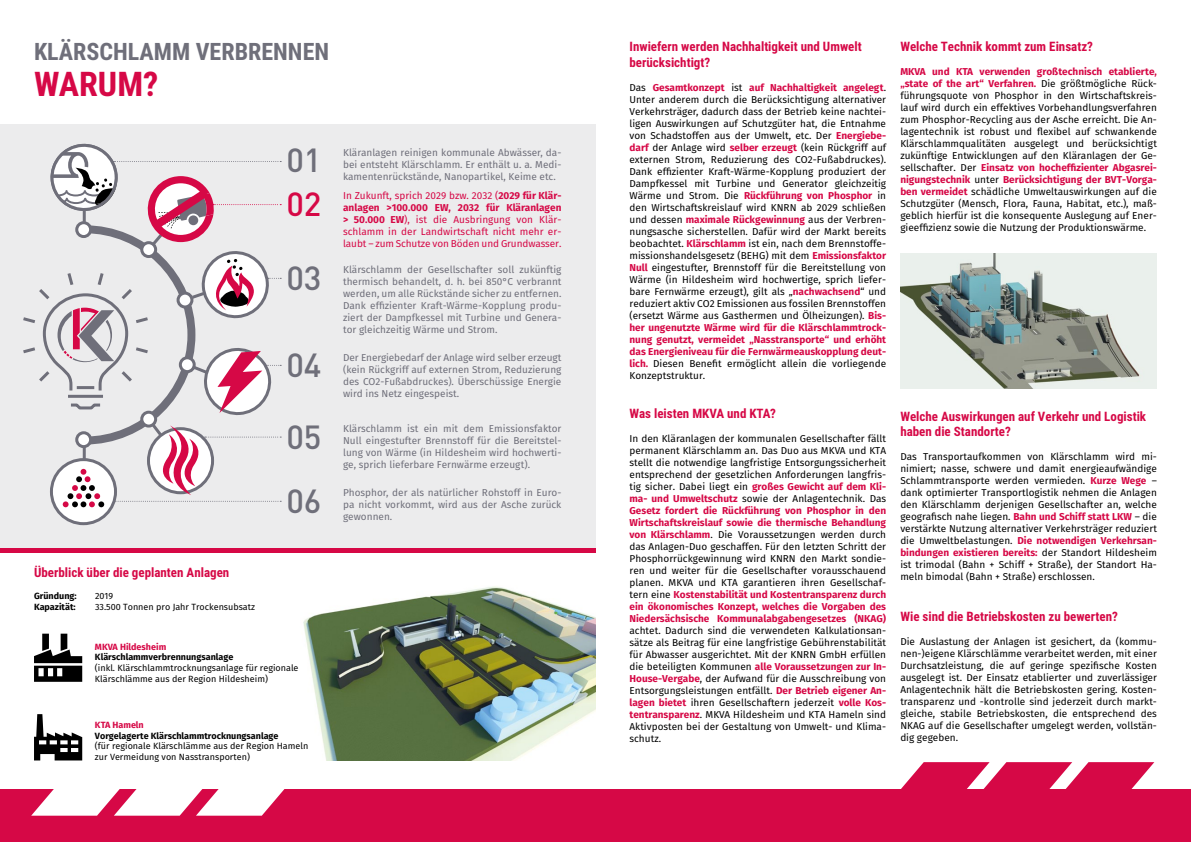
<style>
.page{position:relative;width:1191px;height:842px;background:#fff}
.page>*{position:absolute;margin:0;border:0;box-sizing:border-box;transform-origin:0 0}
.t1{font:700 34px "Roboto Condensed";color:#d60846}
.t2{font:500 33px/71.3px "DIN";letter-spacing:-.01em;color:#6f6f7a}
.t3{font:500 33px "DIN";color:#d60846}
.t4{font:700 24px "Roboto Condensed";color:#6f6f7a}
.t5{font:700 13px/15.6px "Roboto Condensed";color:#d60846}
.t6{font:10px/12px "Fira Sans";color:#000;text-align:justify}
.t7{font:10px/12px "Fira Sans";color:#6f6f7a;text-align:justify}
.t8{font:10px/12px "Fira Sans";letter-spacing:-.01em;color:#d60846;text-align:justify}
.t9{font:9px/10.8px "Fira Sans";color:#000}
.t10{font:700 9px "Fira Sans";color:#000}
.t11{font:700 9px "Fira Sans";color:#d60846}
.s1{font-weight:700}
.s2{font-weight:700;color:#d60846}
</style>
<div class="page">
<hr style="left:0;top:548px;width:595px;height:4px;background:#d60846">
<img style="left:303px;top:586px;width:292px;height:174px">
<img style="left:900px;top:253px;width:257px;height:135px">
<svg style="left:34px;top:634px;width:48px;height:48px"></svg>
<svg style="left:34px;top:714px;width:48px;height:46px"></svg>
<div style="left:0;top:125px;width:595px;height:423px;background:#ececed"></div>
<svg style="left:51px;top:460px;width:64px;height:64px"></svg>
<svg style="left:23px;top:143px;width:258px;height:364px"></svg>
<div style="left:0;top:789px;width:1191px;height:53px;background:#d60846"></div>
<svg style="left:901px;top:762px;width:253px;height:27px"></svg>
<svg style="left:31px;top:789px;width:254px;height:27px"></svg>
<h3 class="t4" style="left:34px;top:35px;width:297px">KLÄRSCHLAMM VERBRENNEN</h3>
<h1 class="t1" style="left:34px;top:60px;width:126px">WARUM?</h1>
<h2 class="t2" style="left:286px;top:124px;width:36px">01</h2>
<h2 class="t3" style="left:286px;top:182px;width:36px">02</h2>
<h2 class="t2" style="left:286px;top:241px;width:36px">03</h2>
<h2 class="t2" style="left:286px;top:328px;width:36px">04<br>05</h2>
<h3 class="t5" style="left:34px;top:564px;width:197px">Überblick über die geplanten Anlagen</h3>
<p class="t10" style="left:34px;top:590px;width:44px">Gründung:</p>
<p class="t9" style="left:95px;top:591px;width:20px">2019</p>
<p class="t10" style="left:34px;top:601px;width:43px">Kapazität:</p>
<p class="t9" style="left:95px;top:602px;width:162px">33.500 Tonnen pro Jahr Trockensubsatz</p>
<h2 class="t2" style="left:286px;top:464px;width:36px">06</h2>
<p class="t11" style="left:95px;top:640px;width:73px">MKVA Hildesheim</p>
<p class="t10" style="left:95px;top:651px;width:140px">Klärschlammverbrennungsanlage</p>
<p class="t9" style="left:95px;top:663px;width:205px">(inkl. Klärschlammtrocknungsanlage für regionale<br>Klärschlämme aus der Region Hildesheim)</p>
<p class="t11" style="left:95px;top:718px;width:50px">KTA Hameln</p>
<p class="t10" style="left:95px;top:729px;width:185px">Vorgelagerte Klärschlammtrocknungsanlage</p>
<p class="t9" style="left:95px;top:742px;width:215px">(für regionale Klärschlämme aus der Region Hameln zur Vermeidung von Nasstransporten)</p>
<p class="t7" style="left:343px;top:147px;width:220px">Kläranlagen reinigen kommunale Abwässer, da&shy;bei entsteht Klärschlamm. Er enthält u. a. Medi&shy;kamentenrückstände, Nanopartikel, Keime etc.</p>
<p class="t8" style="left:343px;top:190px;width:220px">In Zukunft, sprich 2029 bzw. 2032 (<span class="s1">2029 für Klär&shy;anlagen &gt;100.000 EW, 2032 für Kläranlagen &gt; 50.000 EW</span>), ist die Ausbringung von Klär&shy;schlamm in der Landwirtschaft nicht mehr er&shy;laubt – zum Schutze von Böden und Grundwasser.</p>
<p class="t7" style="left:343px;top:264px;width:220px">Klärschlamm der Gesellschafter soll zukünftig thermisch behandelt, d. h. bei 850°C verbrannt werden, um alle Rückstände sicher zu entfernen.<br>Dank effizienter Kraft-Wärme-Kopplung produ&shy;ziert der Dampfkessel mit Turbine und Genera&shy;tor gleichzeitig Wärme und Strom.</p>
<p class="t7" style="left:343px;top:352px;width:220px">Der Energiebedarf der Anlage wird selber erzeugt (kein Rückgriff auf externen Strom, Reduzierung des CO2-Fußabdruckes). Überschüssige Energie wird ins Netz eingespeist.</p>
<p class="t7" style="left:343px;top:423px;width:220px">Klärschlamm ist ein mit dem Emissionsfaktor Null eingestufter Brennstoff für die Bereitstel&shy;lung von Wärme (in Hildesheim wird hochwerti&shy;ge, sprich lieferbare Fernwärme erzeugt).</p>
<p class="t7" style="left:343px;top:487px;width:220px">Phosphor, der als natürlicher Rohstoff in Euro&shy;pa nicht vorkommt, wird aus der Asche zurück gewonnen.</p>
<h3 class="t5" style="left:629px;top:38px;width:234px">Inwiefern werden Nachhaltigkeit und Umwelt berücksichtigt?</h3>
<p class="t6" style="left:629px;top:82px;width:258px">Das <span class="s2">Gesamtkonzept</span> ist <span class="s2">auf Nachhaltigkeit angelegt</span>.<br>Unter anderem durch die Berücksichtigung alternativer Verkehrsträger, dadurch dass der Betrieb keine nachtei&shy;ligen Auswirkungen auf Schutzgüter hat, die Entnahme von Schadstoffen aus der Umwelt, etc. Der <span class="s2">Energiebe&shy;darf</span> der Anlage wird <span class="s2">selber erzeugt</span> (kein Rückgriff auf externen Strom, Reduzierung des CO2-Fußabdruckes).<br>Dank effizienter Kraft-Wärme-Kopplung produziert der Dampfkessel mit Turbine und Generator gleichzeitig Wärme und Strom. Die <span class="s2">Rückführung von Phosphor</span> in den Wirtschaftskreislauf wird KNRN ab 2029 schließen und dessen <span class="s2">maximale Rückgewinnung</span> aus der Verbren&shy;nungsasche sicherstellen. Dafür wird der Markt bereits beobachtet. <span class="s2">Klärschlamm</span> ist ein, nach dem Brennstoffe&shy;missionshandelsgesetz (BEHG) mit dem <span class="s2">Emissionsfaktor Null</span> eingestufter, Brennstoff für die Bereitstellung von Wärme (in Hildesheim wird hochwertige, sprich liefer&shy;bare Fernwärme erzeugt), gilt als „<span class="s2">nachwachsend</span>“ und reduziert aktiv CO2 Emissionen aus fossilen Brennstoffen (ersetzt Wärme aus Gasthermen und Ölheizungen). <span class="s2">Bis&shy;her ungenutzte Wärme wird für die Klärschlammtrock&shy;nung genutzt, vermeidet „Nasstransporte“ und erhöht das Energieniveau für die Fernwärmeauskopplung deut&shy;lich.</span> Diesen Benefit ermöglicht allein die vorliegende Konzeptstruktur.</p>
<h3 class="t5" style="left:629px;top:405px;width:148px">Was leisten MKVA und KTA?</h3>
<p class="t6" style="left:629px;top:433px;width:258px">In den Kläranlagen der kommunalen Gesellschafter fällt permanent Klärschlamm an. Das Duo aus MKVA und KTA stellt die notwendige langfristige Entsorgungssicherheit entsprechend der gesetzlichen Anforderungen langfris&shy;tig sicher. Dabei liegt ein <span class="s2">großes Gewicht auf dem Kli&shy;ma- und Umweltschutz</span> sowie der Anlagentechnik. Das <span class="s2">Gesetz fordert die Rückführung von Phosphor in den Wirtschaftskreislauf sowie die thermische Behandlung von Klärschlamm</span>. Die Voraussetzungen werden durch das Anlagen-Duo geschaffen. Für den letzten Schritt der Phosphorrückgewinnung wird KNRN den Markt sondie&shy;ren und weiter für die Gesellschafter vorausschauend planen. MKVA und KTA garantieren ihren Gesellschaf&shy;tern eine <span class="s2">Kostenstabilität und Kostentransparenz durch ein ökonomisches Konzept, welches die Vorgaben des Niedersächsische Kommunalabgabengesetzes (NKAG)</span></p>
<p class="t6" style="left:629px;top:625px;width:258px">achtet. Dadurch sind die verwendeten Kalkulationsan&shy;sätze als Beitrag für eine langfristige Gebührenstabilität für Abwasser ausgerichtet. Mit der KNRN GmbH erfüllen die beteiligten Kommunen <span class="s2">alle Voraussetzungen zur In-House-Vergabe</span>, der Aufwand für die Ausschreibung von Entsorgungsleistungen entfällt. <span class="s2">Der Betrieb eigener An&shy;lagen bietet</span> ihren Gesellschaftern jederzeit <span class="s2">volle Kos&shy;tentransparenz</span>. MKVA Hildesheim und KTA Hameln sind Aktivposten bei der Gestaltung von Umwelt- und Klima&shy;schutz.</p>
<h3 class="t5" style="left:900px;top:38px;width:194px">Welche Technik kommt zum Einsatz?</h3>
<p class="t6" style="left:900px;top:66px;width:258px"><span class="s2">MKVA und KTA verwenden großtechnisch etablierte, „state of the art“ Verfahren.</span> Die größtmögliche Rück&shy;führungsquote von Phosphor in den Wirtschaftskreis&shy;lauf wird durch ein effektives Vorbehandlungsverfahren zum Phosphor-Recycling aus der Asche erreicht. Die An&shy;lagentechnik ist robust und flexibel auf schwankende Klärschlammqualitäten ausgelegt und berücksichtigt zukünftige Entwicklungen auf den Kläranlagen der Ge&shy;sellschafter. Der <span class="s2">Einsatz von hocheffizienter Abgasrei&shy;nigungstechnik</span> unter <span class="s2">Berücksichtigung der BVT-Vorga&shy;ben vermeidet</span> schädliche Umweltauswirkungen auf die Schutzgüter (Mensch, Flora, Fauna, Habitat, etc.), maß&shy;geblich hierfür ist die konsequente Auslegung auf Ener&shy;gieeffizienz sowie die Nutzung der Produktionswärme.</p>
<h3 class="t5" style="left:900px;top:408px;width:247px">Welche Auswirkungen auf Verkehr und Logistik haben die Standorte?</h3>
<p class="t6" style="left:900px;top:451px;width:258px">Das Transportaufkommen von Klärschlamm wird mi&shy;nimiert; nasse, schwere und damit energieaufwändige Schlammtransporte werden vermieden. <span class="s2">Kurze Wege</span> – dank optimierter Transportlogistik nehmen die Anlagen den Klärschlamm derjenigen Gesellschafter an, welche geografisch nahe liegen. <span class="s2">Bahn und Schiff statt LKW</span> – die verstärkte Nutzung alternativer Verkehrsträger reduziert die Umweltbelastungen. <span class="s2">Die notwendigen Verkehrsan&shy;bindungen existieren bereits:</span> der Standort Hildesheim ist trimodal (Bahn + Schiff + Straße), der Standort Ha&shy;meln bimodal (Bahn + Straße) erschlossen.</p>
<h3 class="t5" style="left:900px;top:608px;width:219px">Wie sind die Betriebskosten zu bewerten?</h3>
<p class="t6" style="left:900px;top:636px;width:258px">Die Auslastung der Anlagen ist gesichert, da (kommu&shy;nen-)eigene Klärschlämme verarbeitet werden, mit einer Durchsatzleistung, die auf geringe spezifische Kosten ausgelegt ist. Der Einsatz etablierter und zuverlässiger Anlagentechnik hält die Betriebskosten gering. Kosten&shy;transparenz und -kontrolle sind jederzeit durch markt&shy;gleiche, stabile Betriebskosten, die entsprechend des NKAG auf die Gesellschafter umgelegt werden, vollstän&shy;dig gegeben.</p>
</div>
